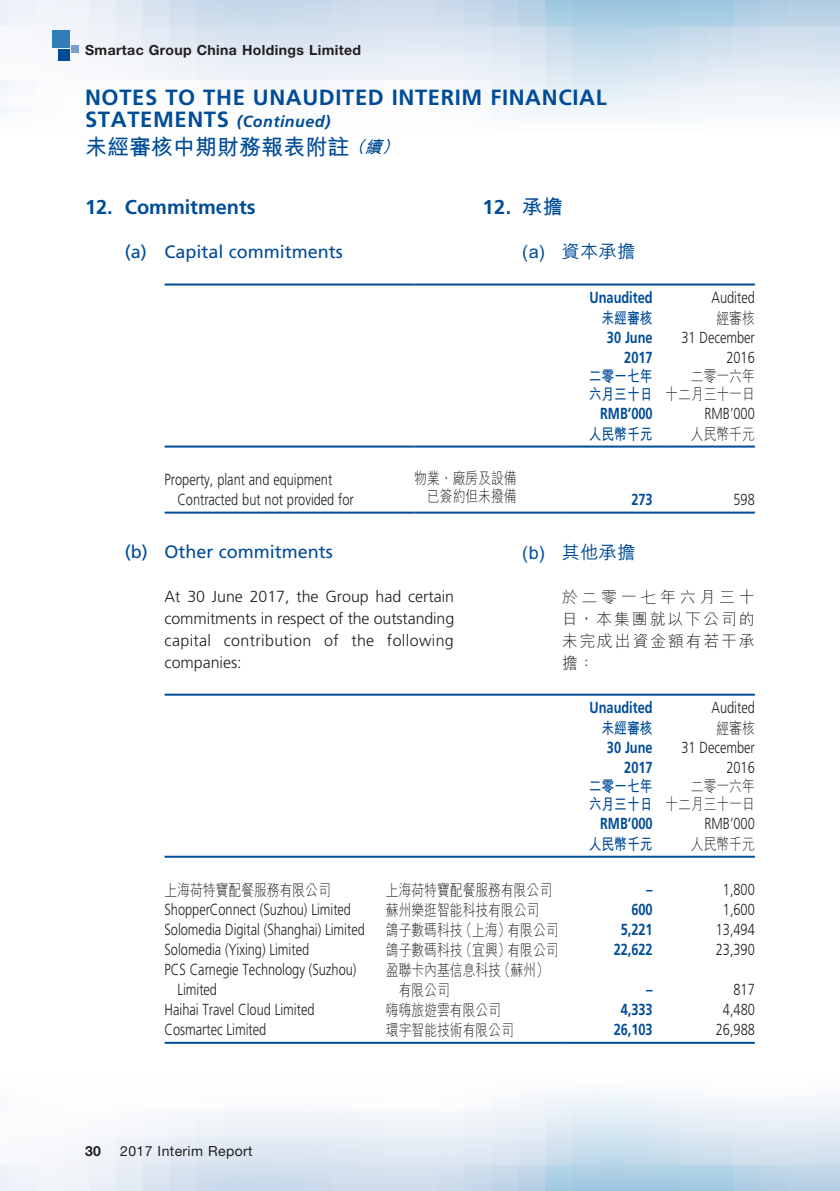
<style>
.page{position:relative;width:840px;height:1191px;background:#fff}
.page>*{position:absolute;margin:0;border:0;box-sizing:border-box;transform-origin:0 0}
.t1{font:700 22px "Frutiger LT Std";letter-spacing:.03em;color:#004c97}
.t2{font:700 22px "M Hei HK";color:#004c97}
.t3{font:700 20px "Frutiger LT Std";color:#004c97}
.t4{font:18px "Frutiger LT Std";color:#004c97}
.t5{font:500 18px "M Hei HK";letter-spacing:.03em;color:#004c97}
.t6{font:300 16px/20px "Frutiger LT Std";color:#231f20;scale:.8 1}
.t7{font:300 16px/18px "M Hei HK";color:#231f20;text-align:right;scale:.8 1}
.t8{font:300 16px/22px "Frutiger LT Std";color:#231f20;text-align:justify}
.t9{font:700 16px "Frutiger LT Std";color:#004c97;scale:.8 1}
.t10{font:700 16px/18px "M Hei HK";color:#004c97;scale:.8 1}
.t11{font:300 16px/22px "M Hei HK";color:#231f20;text-align:justify}
.t12{font:italic 700 16px "Frutiger LT Std";letter-spacing:.03em;color:#004c97}
.t13{font:700 14px "Helvetica Neue LT Std";letter-spacing:.03em;color:#231f20}
.t14{font:14px "Helvetica Neue LT Std";letter-spacing:.03em;color:#231f20}
.s1{font-style:normal;font-size:22px}
.s2{font-style:italic;font-size:17px}
.s3{font-family:"M Hei HK"}
</style>
<div class="page">
<img style="left:0;top:0;width:839px;height:117px">
<div style="left:52px;top:31px;width:17px;height:17px;background:#317db6"></div>
<div style="left:71px;top:45px;width:8px;height:8px;background:#789fcb"></div>
<div style="left:58px;top:49px;width:11px;height:12px;background:#004c97"></div>
<hr style="left:164px;top:283px;width:250px;height:2px;background:#004c97">
<hr style="left:414px;top:283px;width:147px;height:2px;background:#004c97">
<hr style="left:561px;top:283px;width:102px;height:2px;background:#004c97">
<hr style="left:663px;top:283px;width:91px;height:2px;background:#004c97">
<hr style="left:164px;top:445px;width:250px;height:2px;background:#004c97">
<hr style="left:414px;top:445px;width:147px;height:2px;background:#004c97">
<hr style="left:561px;top:445px;width:102px;height:2px;background:#004c97">
<hr style="left:663px;top:445px;width:91px;height:2px;background:#004c97">
<hr style="left:164px;top:511px;width:250px;height:2px;background:#004c97">
<hr style="left:414px;top:511px;width:147px;height:2px;background:#004c97">
<hr style="left:561px;top:511px;width:102px;height:2px;background:#004c97">
<hr style="left:663px;top:511px;width:91px;height:2px;background:#004c97">
<hr style="left:164px;top:693px;width:222px;height:2px;background:#004c97">
<hr style="left:386px;top:693px;width:175px;height:2px;background:#004c97">
<hr style="left:561px;top:693px;width:102px;height:2px;background:#004c97">
<hr style="left:663px;top:693px;width:91px;height:2px;background:#004c97">
<hr style="left:164px;top:855px;width:222px;height:2px;background:#004c97">
<hr style="left:386px;top:855px;width:175px;height:2px;background:#004c97">
<hr style="left:561px;top:855px;width:102px;height:2px;background:#004c97">
<hr style="left:663px;top:855px;width:91px;height:2px;background:#004c97">
<hr style="left:164px;top:1041px;width:222px;height:2px;background:#004c97">
<hr style="left:386px;top:1041px;width:175px;height:2px;background:#004c97">
<hr style="left:561px;top:1041px;width:102px;height:2px;background:#004c97">
<hr style="left:663px;top:1041px;width:91px;height:2px;background:#004c97">
<p class="t13" style="left:85px;top:42px;width:277px">Smartac Group China Holdings Limited</p>
<h1 class="t1" style="left:85px;top:84px;width:522px">NOTES TO THE UNAUDITED INTERIM FINANCIAL</h1>
<p class="t12" style="left:85px;top:112px;width:246px"><span class="s1">STATEMENTS</span> (Continued)</p>
<h1 class="t2" style="left:85px;top:131px;width:321px">未經審核中期財務報表附註<span class="s2">（續）</span></h1>
<p class="t3" style="left:482px;top:195px;width:82px">12. <span class="s3">承擔</span></p>
<p class="t5" style="left:522px;top:238px;width:115px">(a) 資本承擔</p>
<p class="t3" style="left:85px;top:195px;width:172px">12. Commitments</p>
<p class="t4" style="left:125px;top:241px;width:219px">(a) Capital commitments</p>
<p class="t6" style="left:177px;top:469px;width:222px;text-indent:-13px">Property, plant and equipment<br>Contracted but not provided for</p>
<p class="t7" style="left:414px;top:468px;width:129px">物業、廠房及設備已簽約但未撥備</p>
<p class="t9" style="left:589px;top:288px;width:80px">Unaudited</p>
<p class="t6" style="left:711px;top:287px;width:56px">Audited</p>
<p class="t10" style="left:601px;top:307px;width:65px">未經審核</p>
<p class="t7" style="left:716px;top:308px;width:49px">經審核</p>
<p class="t9" style="left:606px;top:328px;width:59px">30 June</p>
<p class="t6" style="left:681px;top:327px;width:93px">31 December</p>
<p class="t9" style="left:624px;top:348px;width:37px">2017</p>
<p class="t6" style="left:726px;top:347px;width:37px">2016</p>
<p class="t10" style="left:588px;top:365px;width:81px">二零一七年六月三十日</p>
<p class="t7" style="left:665px;top:366px;width:113px">二零一六年<br>十二月三十一日</p>
<p class="t9" style="left:599px;top:404px;width:67px">RMB’000</p>
<p class="t6" style="left:704px;top:403px;width:64px">RMB’000</p>
<p class="t10" style="left:588px;top:423px;width:81px">人民幣千元</p>
<p class="t7" style="left:690px;top:424px;width:81px">人民幣千元</p>
<p class="t9" style="left:631px;top:490px;width:28px">273</p>
<p class="t6" style="left:733px;top:489px;width:28px">598</p>
<p class="t4" style="left:125px;top:541px;width:209px">(b) Other commitments</p>
<p class="t8" style="left:164px;top:585px;width:291px">At 30 June 2017, the Group had certain commitments in respect of the outstanding capital contribution of the following companies:</p>
<p class="t5" style="left:522px;top:539px;width:115px">(b) 其他承擔</p>
<p class="t11" style="left:561px;top:585px;width:194px">於二零一七年六月三十日，本集團就以下公司的未完成出資金額有若干承擔：</p>
<p class="t9" style="left:589px;top:698px;width:80px">Unaudited</p>
<p class="t6" style="left:711px;top:697px;width:56px">Audited</p>
<p class="t10" style="left:601px;top:717px;width:65px">未經審核</p>
<p class="t7" style="left:716px;top:718px;width:49px">經審核</p>
<p class="t9" style="left:606px;top:738px;width:59px">30 June</p>
<p class="t6" style="left:681px;top:737px;width:93px">31 December</p>
<p class="t9" style="left:624px;top:758px;width:37px">2017</p>
<p class="t6" style="left:726px;top:757px;width:37px">2016</p>
<p class="t10" style="left:588px;top:775px;width:81px">二零一七年六月三十日</p>
<p class="t7" style="left:665px;top:776px;width:113px">二零一六年<br>十二月三十一日</p>
<p class="t9" style="left:599px;top:814px;width:67px">RMB’000</p>
<p class="t6" style="left:704px;top:813px;width:64px">RMB’000</p>
<p class="t10" style="left:588px;top:833px;width:81px">人民幣千元</p>
<p class="t7" style="left:690px;top:834px;width:81px">人民幣千元</p>
<p class="t7" style="left:164px;top:880px;width:209px">上海荷特寶配餐服務有限公司</p>
<p class="t7" style="left:386px;top:880px;width:209px">上海荷特寶配餐服務有限公司</p>
<p class="t9" style="left:646px;top:880px;width:10px">–</p>
<p class="t6" style="left:722px;top:879px;width:41px">1,800</p>
<p class="t6" style="left:164px;top:899px;width:234px">ShopperConnect (Suzhou) Limited</p>
<p class="t7" style="left:386px;top:900px;width:193px">蘇州樂逛智能科技有限公司</p>
<p class="t9" style="left:631px;top:900px;width:28px">600</p>
<p class="t6" style="left:722px;top:899px;width:41px">1,600</p>
<p class="t6" style="left:164px;top:919px;width:252px">Solomedia Digital (Shanghai) Limited</p>
<p class="t7" style="left:386px;top:920px;width:217px">鴿子數碼科技（上海）有限公司</p>
<p class="t9" style="left:620px;top:920px;width:41px">5,221</p>
<p class="t6" style="left:715px;top:919px;width:50px">13,494</p>
<p class="t6" style="left:164px;top:939px;width:182px">Solomedia (Yixing) Limited</p>
<p class="t7" style="left:386px;top:940px;width:217px">鴿子數碼科技（宜興）有限公司</p>
<p class="t9" style="left:613px;top:940px;width:50px">22,622</p>
<p class="t6" style="left:715px;top:939px;width:50px">23,390</p>
<p class="t6" style="left:177px;top:959px;width:225px;text-indent:-13px">PCS Carnegie Technology (Suzhou)<br>Limited</p>
<p class="t7" style="left:398px;top:959px;width:189px;line-height:20px;text-align:left;text-indent:-13px">盈聯卡內基信息科技（蘇州）有限公司</p>
<p class="t9" style="left:646px;top:980px;width:10px">–</p>
<p class="t6" style="left:733px;top:979px;width:28px">817</p>
<p class="t6" style="left:164px;top:999px;width:189px">Haihai Travel Cloud Limited</p>
<p class="t7" style="left:386px;top:1000px;width:145px">嗨嗨旅遊雲有限公司</p>
<p class="t9" style="left:620px;top:1000px;width:41px">4,333</p>
<p class="t6" style="left:722px;top:999px;width:41px">4,480</p>
<p class="t6" style="left:164px;top:1019px;width:129px">Cosmartec Limited</p>
<p class="t7" style="left:386px;top:1020px;width:161px">環宇智能技術有限公司</p>
<p class="t9" style="left:613px;top:1020px;width:50px">26,103</p>
<p class="t6" style="left:715px;top:1019px;width:50px">26,988</p>
<p class="t13" style="left:85px;top:1142px;width:17px">30</p>
<p class="t14" style="left:120px;top:1142px;width:134px">2017 Interim Report</p>
</div>
